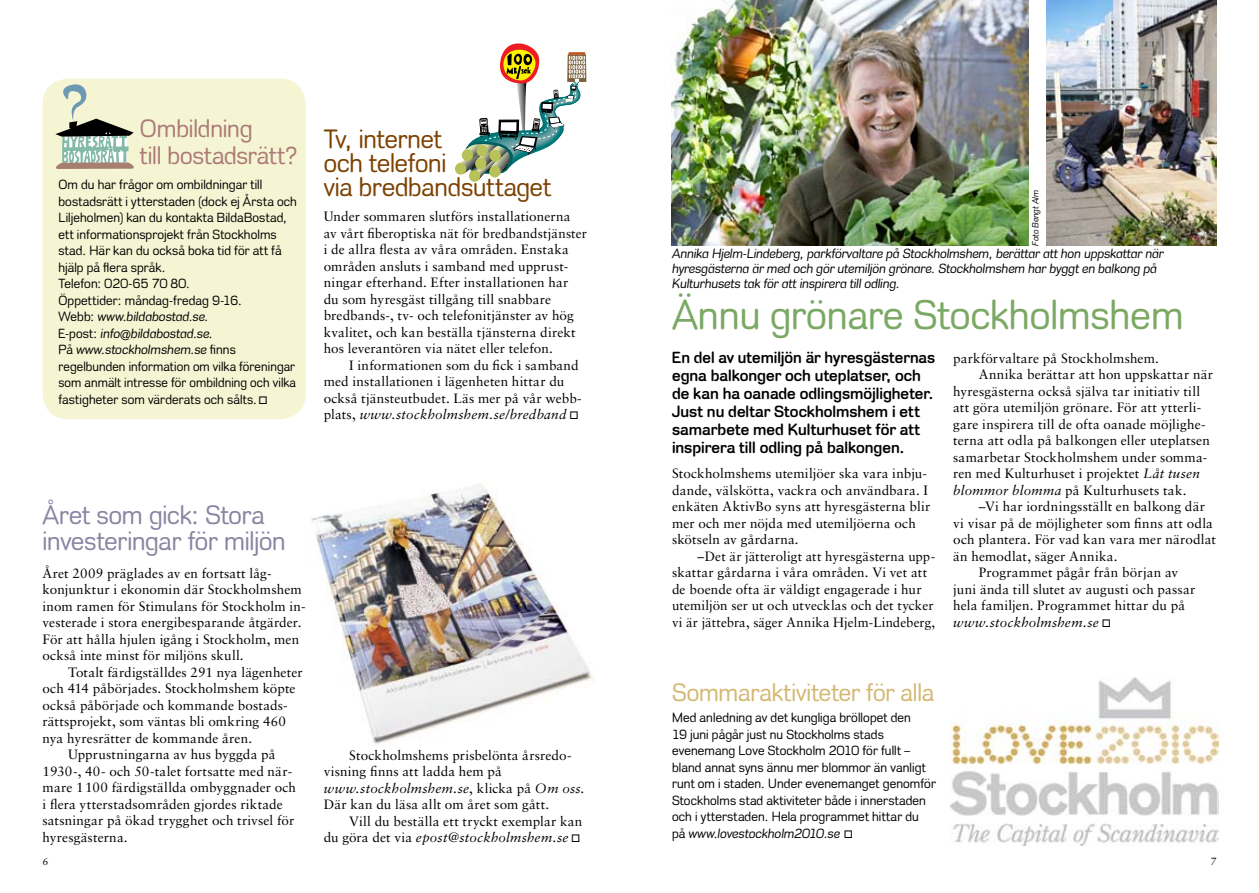
<style>
.page{position:relative;width:1259px;height:893px;background:#fff}
.page>*{position:absolute;margin:0;border:0;box-sizing:border-box;transform-origin:0 0}
.t1{font:42px "Stockholm Runt";color:#7ba863}
.t2{font:27px/24px "Stockholm Runt";letter-spacing:-.005em;color:#7c4100}
.t3{font:27px/25.5px "Stockholm Runt";letter-spacing:-.005em;color:#8a84a2}
.t4{font:25.5px/27px "Stockholm Runt";letter-spacing:-.005em;color:#ac7a78}
.t5{font:25.5px "Stockholm Runt";color:#d3b870}
.t6{font:700 16.5px/18px "Stockholm Runt";color:#000}
.t7{font:13.5px/16.5px "Sabon";letter-spacing:.01em;color:#000}
.t8{font:13.5px/16.5px "Stockholm Runt";letter-spacing:.01em;color:#000}
.t9{font:italic 13.5px/15px "Stockholm Runt";color:#000}
.t10{font:italic 13.5px "Sabon";letter-spacing:.015em;color:#000}
.t11{font:italic 10.5px "Sabon";color:#000}
.t12{font:italic 9px "Stockholm Runt";color:#000}
.s1{font-style:italic}
</style>
<div class="page">
<div style="left:43px;top:79px;width:263px;height:340px;background:#f5f5d4;border-radius:26px"></div>
<svg style="left:55px;top:84px;width:79px;height:85px"></svg>
<div style="left:469px;top:170px;width:11px;height:12px;background:#b8c259;border-radius:50%"></div>
<svg style="left:456px;top:44px;width:130px;height:135px"></svg>
<img style="left:1047px;top:0;width:169px;height:246px">
<img style="left:671px;top:0;width:358px;height:246px">
<img style="left:950px;top:677px;width:268px;height:168px">
<img style="left:311px;top:485px;width:283px;height:259px">
<h3 class="t4" style="left:140px;top:115px;width:159px">Ombildning<br>till bostadsrätt?</h3>
<p class="t8" style="left:58px;top:176px;width:240px">Om du har frågor om ombildningar till bostadsrätt i ytterstaden (dock ej Årsta och Liljeholmen) kan du kontakta BildaBostad, ett informationsprojekt från Stockholms stad. Här kan du också boka tid för att få hjälp på flera språk.<br>Telefon: 020-65 70 80.<br>Öppettider: måndag-fredag 9-16.<br>Webb: <span class="s1">www.bildabostad.se.<br></span>E-post: <span class="s1">info@bildabostad.se</span>.<br>På <span class="s1">www.stockholmshem.se</span> finns regelbunden information om vilka föreningar som anmält intresse för ombildning och vilka fastigheter som värderats och sålts.□</p>
<h2 class="t3" style="left:43px;top:502px;width:245px">Året som gick: Stora investeringar för miljön</h2>
<p class="t7" style="left:43px;top:565px;width:263px">Året 2009 präglades av en fortsatt låg&shy;konjunktur i ekonomin där Stockholmshem inom ramen för Stimulans för Stockholm in&shy;vesterade i stora energibesparande åtgärder.<br>För att hålla hjulen igång i Stockholm, men också inte minst för miljöns skull.</p>
<p class="t7" style="left:68px;top:664px;width:236px">Totalt färdigställdes 291 nya lägenheter</p>
<p class="t7" style="left:43px;top:680px;width:255px">och 414 påbörjades. Stockholmshem köpte</p>
<p class="t7" style="left:43px;top:697px;width:247px">också påbörjade och kommande bostads-</p>
<p class="t7" style="left:43px;top:713px;width:245px">rättsprojekt, som väntas bli omkring 460</p>
<p class="t7" style="left:43px;top:730px;width:211px">nya hyresrätter de kommande åren.</p>
<p class="t7" style="left:68px;top:746px;width:209px">Upprustningarna av hus byggda på</p>
<p class="t7" style="left:43px;top:763px;width:251px">1930-, 40- och 50-talet fortsatte med när-</p>
<p class="t7" style="left:43px;top:779px;width:255px">mare 1100 färdigställda ombyggnader och</p>
<p class="t7" style="left:43px;top:796px;width:242px">i flera ytterstadsområden gjordes riktade</p>
<p class="t7" style="left:43px;top:812px;width:253px">satsningar på ökad trygghet och trivsel för</p>
<p class="t7" style="left:43px;top:829px;width:87px">hyresgästerna.</p>
<h2 class="t2" style="left:324px;top:127px;width:229px">Tv, internet<br>och telefoni<br>via bredbandsuttaget</h2>
<p class="t12" style="left:1030px;top:246px;width:57px;rotate:-90deg">Foto Bengt Alm</p>
<p class="t7" style="left:324px;top:208px;width:265px">Under sommaren slutförs installationerna<br>av vårt fiberoptiska nät för bredbandstjänster i de allra flesta av våra områden. Enstaka områden ansluts i samband med upprust&shy;ningar efterhand. Efter installationen har<br>du som hyresgäst tillgång till snabbare bredbands-, tv- och telefonitjänster av hög kvalitet, och kan beställa tjänsterna direkt hos leverantören via nätet eller telefon.</p>
<p class="t7" style="left:324px;top:357px;width:259px;text-indent:26px">I informationen som du fick i samband med installationen i lägenheten hittar du också tjänsteutbudet. Läs mer på vår webb&shy;plats, <span class="s1">www.stockholmshem.se/bredband</span> □</p>
<p class="t6" style="left:672px;top:348px;width:265px">En del av utemiljön är hyresgästernas egna balkonger och uteplatser, och de kan ha oanade odlingsmöjligheter.<br>Just nu deltar Stockholmshem i ett samarbete med Kulturhuset för att inspirera till odling på balkongen.</p>
<p class="t7" style="left:672px;top:465px;width:260px">Stockholmshems utemiljöer ska vara inbju&shy;dande, välskötta, vackra och användbara. I enkäten AktivBo syns att hyresgästerna blir mer och mer nöjda med utemiljöerna och skötseln av gårdarna.</p>
<p class="t7" style="left:672px;top:547px;width:265px;text-indent:26px">–Det är jätteroligt att hyresgästerna upp-- skattar gårdarna i våra områden. Vi vet att de boende ofta är väldigt engagerade i hur utemiljön ser ut och utvecklas och det tycker vi är jättebra, säger Annika Hjelm-Lindeberg,</p>
<p class="t9" style="left:672px;top:246px;width:493px">Annika Hjelm-Lindeberg, parkförvaltare på Stockholmshem, berättar att hon uppskattar när hyresgästerna är med och gör utemiljön grönare. Stockholmshem har byggt en balkong på<br>Kulturhusets tak för att inspirera till odling.</p>
<h1 class="t1" style="left:672px;top:290px;width:513px">Ännu grönare Stockholmshem</h1>
<p class="t7" style="left:953px;top:350px;width:207px">parkförvaltare på Stockholmshem.</p>
<p class="t7" style="left:978px;top:366px;width:236px">Annika berättar att hon uppskattar när</p>
<p class="t7" style="left:953px;top:383px;width:248px">hyresgästerna också själva tar initiativ till</p>
<p class="t7" style="left:953px;top:399px;width:249px">att göra utemiljön grönare. För att ytterli-</p>
<p class="t7" style="left:953px;top:416px;width:254px">gare inspirera till de ofta oanade möjlighe-</p>
<p class="t7" style="left:953px;top:432px;width:258px">terna att odla på balkongen eller uteplatsen</p>
<p class="t7" style="left:953px;top:449px;width:255px">samarbetar Stockholmshem under somma-</p>
<p class="t7" style="left:953px;top:465px;width:248px">ren med Kulturhuset i projektet <span class="s1">Låt tusen</span></p>
<p class="t7" style="left:953px;top:482px;width:235px"><span class="s1">blommor blomma</span> på Kulturhusets tak.</p>
<p class="t7" style="left:978px;top:498px;width:228px">–Vi har iordningsställt en balkong där</p>
<p class="t7" style="left:953px;top:515px;width:261px">vi visar på de möjligheter som finns att odla</p>
<p class="t7" style="left:953px;top:531px;width:264px">och plantera. För vad kan vara mer närodlat</p>
<p class="t7" style="left:953px;top:548px;width:166px">än hemodlat, säger Annika.</p>
<p class="t7" style="left:978px;top:564px;width:201px">Programmet pågår från början av</p>
<p class="t7" style="left:953px;top:581px;width:244px">juni ända till slutet av augusti och passar</p>
<p class="t7" style="left:953px;top:597px;width:233px">hela familjen. Programmet hittar du på</p>
<p class="t10" style="left:953px;top:614px;width:159px">www.stockholmshem.se □</p>
<p class="t7" style="left:324px;top:746px;width:262px;text-indent:26px">Stockholmshems prisbelönta årsredo&shy;visning finns att ladda hem på <span class="s1">www.stockholmshem.se</span>, klicka på <span class="s1">Om oss</span>.<br>Där kan du läsa allt om året som gått.</p>
<p class="t7" style="left:324px;top:812px;width:260px;text-align:right">Vill du beställa ett tryckt exemplar kan<br>du göra det via <span class="s1">epost@stockholmshem.se</span> □</p>
<h3 class="t5" style="left:672px;top:678px;width:264px">Sommaraktiviteter för alla</h3>
<p class="t8" style="left:672px;top:709px;width:265px">Med anledning av det kungliga bröllopet den<br>19 juni pågår just nu Stockholms stads evenemang Love Stockholm 2010 för fullt – bland annat syns ännu mer blommor än vanligt runt om i staden. Under evenemanget genomför Stockholms stad aktiviteter både i innerstaden och i ytterstaden. Hela programmet hittar du<br>på <span class="s1">www.lovestockholm2010.se</span> □</p>
<p class="t11" style="left:43px;top:855px;width:7px">6</p>
<p class="t11" style="left:1210px;top:855px;width:7px">7</p>
</div>
